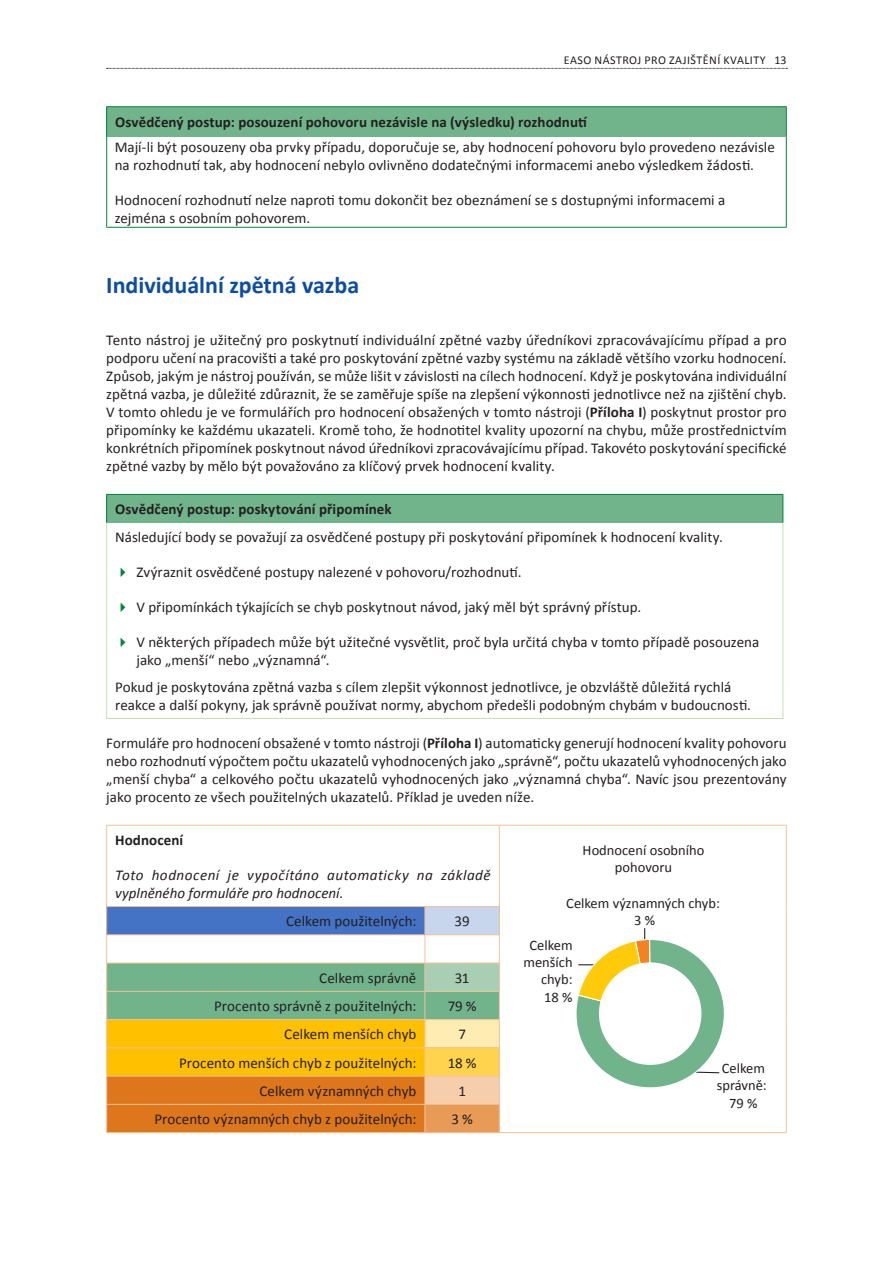
<style>
.page{position:relative;width:893px;height:1263px;background:#fff}
.page>*{position:absolute;margin:0;border:0;box-sizing:border-box;transform-origin:0 0}
.t1{font:700 24px "Calibri";color:#0d4da1}
.body{font:15px/18px "Calibri";letter-spacing:.005em;color:#231f20;text-align:justify}
.table_body{font:15px/18px "Calibri";letter-spacing:.005em;color:#231f20}
.table_body_right{font:15px "Calibri";color:#231f20}
.table_body-2{font:700 15px "Calibri";letter-spacing:.005em;color:#231f20}
.table_body_left{font:15px "Calibri";letter-spacing:.005em;color:#231f20}
.body-2{font:italic 15px/18px "Calibri";letter-spacing:.025em;color:#231f20}
.table_body_center{font:15px "Calibri";letter-spacing:-.005em;color:#231f20}
.body-3{font:700 15px "Calibri";letter-spacing:.005em;color:#231f20}
.t2{font:14.55px/17.4px "Calibri";color:#231f20;text-align:center}
.t3{font:12px "Calibri";letter-spacing:.04em;color:#231f20}
.s1{font-weight:700}
</style>
<div class="page">
<svg style="left:107px;top:68px;width:680px;height:1px"></svg>
<div style="left:107px;top:107px;width:679px;height:29px;background:#71b48c"></div>
<hr style="left:106px;top:136px;width:1px;height:91px;background:#008540">
<hr style="left:786px;top:136px;width:1px;height:91px;background:#008540">
<hr style="left:106px;top:227px;width:681px;height:1px;background:#008540">
<svg style="left:106px;top:107px;width:1px;height:29px"></svg>
<hr style="left:106px;top:106px;width:681px;height:1px;background:#008540">
<svg style="left:786px;top:107px;width:1px;height:29px"></svg>
<div style="left:107px;top:494px;width:676px;height:29px;background:#71b48c"></div>
<hr style="left:106px;top:523px;width:1px;height:195px;background:#c5e0b3">
<hr style="left:782px;top:523px;width:1px;height:195px;background:#c5e0b3">
<hr style="left:106px;top:718px;width:677px;height:1px;background:#c5e0b3">
<svg style="left:106px;top:495px;width:1px;height:28px"></svg>
<hr style="left:106px;top:494px;width:677px;height:1px;background:#008540">
<svg style="left:782px;top:495px;width:1px;height:28px"></svg>
<hr style="left:106px;top:825px;width:319px;height:1px;background:#f3c296">
<hr style="left:106px;top:826px;width:1px;height:80px;background:#f3c296">
<hr style="left:425px;top:825px;width:74px;height:1px;background:#f3c296">
<hr style="left:499px;top:825px;width:288px;height:1px;background:#f3c296">
<hr style="left:499px;top:826px;width:1px;height:80px;background:#f3c296">
<hr style="left:786px;top:826px;width:1px;height:80px;background:#f3c296">
<svg style="left:786px;top:906px;width:1px;height:226px"></svg>
<hr style="left:499px;top:1132px;width:288px;height:1px;background:#f3c296">
<hr style="left:106px;top:906px;width:319px;height:1px;background:#f3c296">
<hr style="left:425px;top:906px;width:75px;height:1px;background:#f3c296">
<svg style="left:106px;top:907px;width:394px;height:225px;background:#c2b070"></svg>
<hr style="left:106px;top:1132px;width:319px;height:1px;background:#f3c296">
<hr style="left:425px;top:1132px;width:74px;height:1px;background:#f3c296">
<svg style="left:576px;top:928px;width:148px;height:160px"></svg>
<div style="left:599px;top:962px;width:102px;height:103px;background:#fff;border-radius:50%"></div>
<p class="t3" style="left:564px;top:52px;width:224px">EASO NÁSTROJ PRO ZAJIŠTĚNÍ KVALITY 13</p>
<p class="table_body-2" style="left:115px;top:113px;width:474px">Osvědčený postup: posouzení pohovoru nezávisle na (výsledku) rozhodnutí</p>
<p class="table_body" style="left:115px;top:138px;width:662px">Mají-li být posouzeny oba prvky případu, doporučuje se, aby hodnocení pohovoru bylo provedeno nezávisle na rozhodnutí tak, aby hodnocení nebylo ovlivněno dodatečnými informacemi anebo výsledkem žádosti.</p>
<p class="table_body" style="left:115px;top:191px;width:612px">Hodnocení rozhodnutí nelze naproti tomu dokončit bez obeznámení se s dostupnými informacemi a zejména s osobním pohovorem.</p>
<h1 class="t1" style="left:106px;top:270px;width:254px">Individuální zpětná vazba</h1>
<p class="body" style="left:106px;top:331px;width:682px">Tento nástroj je užitečný pro poskytnutí individuální zpětné vazby úředníkovi zpracovávajícímu případ a pro podporu učení na pracovišti a také pro poskytování zpětné vazby systému na základě většího vzorku hodnocení.<br>Způsob, jakým je nástroj používán, se může lišit v závislosti na cílech hodnocení. Když je poskytována individuální zpětná vazba, je důležité zdůraznit, že se zaměřuje spíše na zlepšení výkonnosti jednotlivce než na zjištění chyb.<br>V tomto ohledu je ve formulářích pro hodnocení obsažených v tomto nástroji (<span class="s1">Příloha I</span>) poskytnut prostor pro připomínky ke každému ukazateli. Kromě toho, že hodnotitel kvality upozorní na chybu, může prostřednictvím konkrétních připomínek poskytnout návod úředníkovi zpracovávajícímu případ. Takovéto poskytování specifické zpětné vazby by mělo být považováno za klíčový prvek hodnocení kvality.</p>
<p class="table_body-2" style="left:115px;top:500px;width:278px">Osvědčený postup: poskytování připomínek</p>
<p class="table_body_left" style="left:115px;top:528px;width:609px">Následující body se považují za osvědčené postupy při poskytování připomínek k hodnocení kvality.</p>
<p class="body" style="left:136px;top:563px;width:387px">Zvýraznit osvědčené postupy nalezené v pohovoru/rozhodnutí.</p>
<p class="body" style="left:136px;top:598px;width:506px">V připomínkách týkajících se chyb poskytnout návod, jaký měl být správný přístup.</p>
<p class="body" style="left:136px;top:633px;width:624px">V některých případech může být užitečné vysvětlit, proč byla určitá chyba v tomto případě posouzena jako „menší“ nebo „významná“.</p>
<p class="table_body" style="left:115px;top:678px;width:637px">Pokud je poskytována zpětná vazba s cílem zlepšit výkonnost jednotlivce, je obzvláště důležitá rychlá reakce a další pokyny, jak správně používat normy, abychom předešli podobným chybám v budoucnosti.</p>
<p class="body" style="left:106px;top:734px;width:682px">Formuláře pro hodnocení obsažené v tomto nástroji (<span class="s1">Příloha I</span>) automaticky generují hodnocení kvality pohovoru nebo rozhodnutí výpočtem počtu ukazatelů vyhodnocených jako „správně“, počtu ukazatelů vyhodnocených jako „menší chyba“ a celkového počtu ukazatelů vyhodnocených jako „významná chyba“. Navíc jsou prezentovány jako procento ze všech použitelných ukazatelů. Příklad je uveden níže.</p>
<p class="body-3" style="left:115px;top:830px;width:70px">Hodnocení</p>
<p class="body-2" style="left:115px;top:865px;width:377px">Toto hodnocení je vypočítáno automaticky na základě vyplněného formuláře pro hodnocení.</p>
<p class="t2" style="left:583px;top:841px;width:123px">Hodnocení osobního pohovoru</p>
<p class="t2" style="left:566px;top:894px;width:155px">Celkem významných chyb:<br>3 %</p>
<p class="table_body_right" style="left:286px;top:912px;width:132px">Celkem použitelných:</p>
<p class="table_body_center" style="left:455px;top:912px;width:17px">39</p>
<p class="table_body_right" style="left:319px;top:968px;width:99px">Celkem správně</p>
<p class="table_body_center" style="left:455px;top:968px;width:16px">31</p>
<p class="table_body_right" style="left:214px;top:996px;width:204px">Procento správně z použitelných:</p>
<p class="table_body_center" style="left:448px;top:996px;width:30px">79 %</p>
<p class="table_body_right" style="left:284px;top:1025px;width:134px">Celkem menších chyb</p>
<p class="table_body_center" style="left:458px;top:1025px;width:9px">7</p>
<p class="table_body_right" style="left:179px;top:1053px;width:239px">Procento menších chyb z použitelných:</p>
<p class="table_body_center" style="left:448px;top:1053px;width:30px">18 %</p>
<p class="table_body_right" style="left:259px;top:1081px;width:159px">Celkem významných chyb</p>
<p class="table_body_center" style="left:458px;top:1081px;width:9px">1</p>
<p class="table_body_right" style="left:154px;top:1110px;width:263px">Procento významných chyb z použitelných:</p>
<p class="table_body_center" style="left:451px;top:1110px;width:23px">3 %</p>
<p class="t2" style="left:523px;top:936px;width:51px;text-align:right">Celkem menších chyb:<br>18 %</p>
<p class="t2" style="left:717px;top:1059px;width:51px">Celkem správně:<br>79 %</p>
</div>
